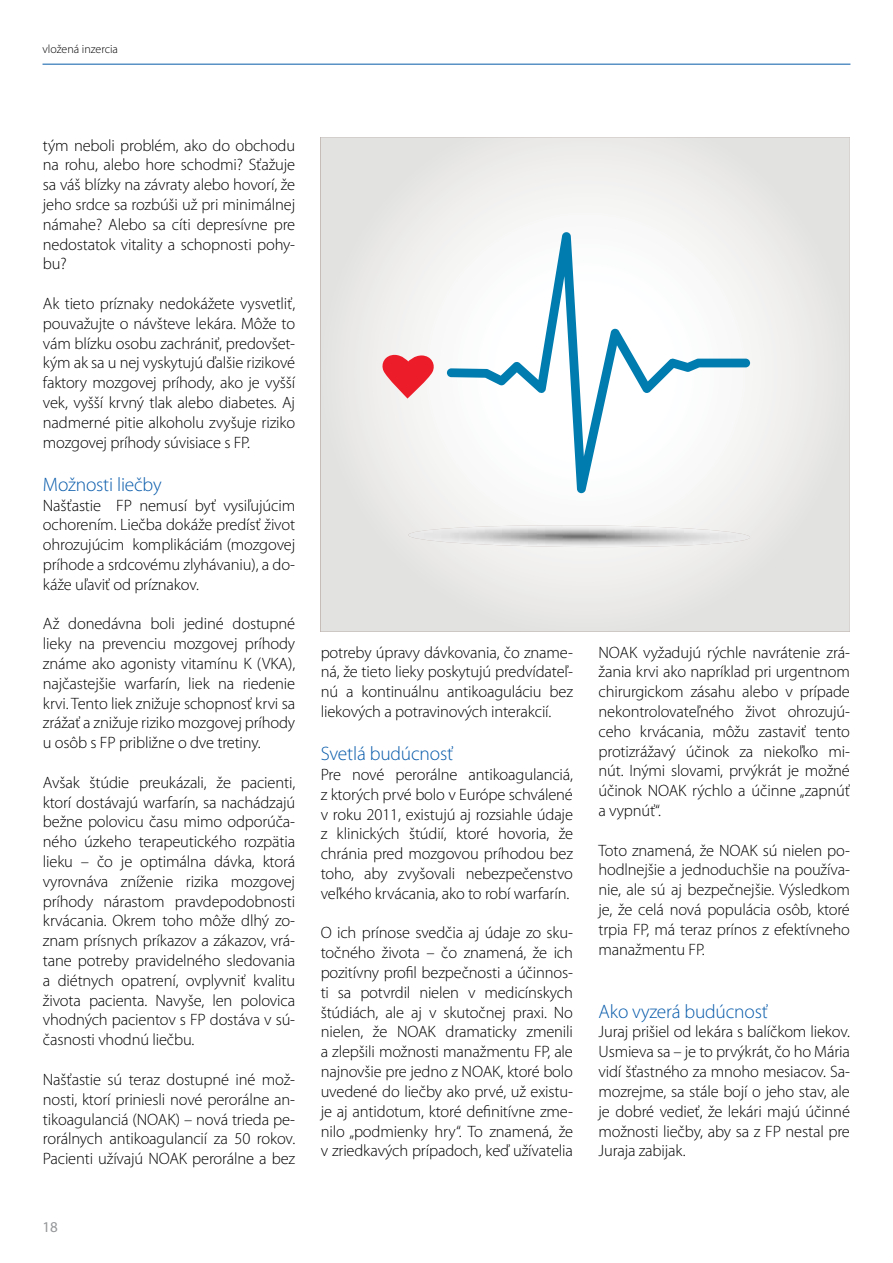
<style>
.page{position:relative;width:893px;height:1263px;background:#fff}
.page>*{position:absolute;margin:0;border:0;box-sizing:border-box;transform-origin:0 0}
.t1{font:300 19.5px "Myriad Pro";letter-spacing:-.01em;color:#085baa}
.t2{font:300 16.5px/19.8px "Myriad Pro";letter-spacing:-.01em;color:#000;text-align:justify}
.t3{font:15px "Myriad Pro";color:#939598}
.t4{font:300 12px "Myriad Pro";color:#000}
</style>
<div class="page">
<hr style="left:43px;top:64px;width:807px;height:1px;background:#085baa">
<svg style="left:321px;top:137px;width:529px;height:494px"></svg>
<img style="left:408px;top:525px;width:342px;height:22px">
<svg style="left:447px;top:232px;width:303px;height:261px"></svg>
<svg style="left:380px;top:355px;width:56px;height:44px"></svg>
<p class="t4" style="left:43px;top:42px;width:77px">vložená inzercia</p>
<p class="t2" style="left:43px;top:135px;width:254px">tým neboli problém, ako do obchodu na rohu, alebo hore schodmi? Sťažuje sa váš blízky na závraty alebo hovorí, že jeho srdce sa rozbúši už pri minimálnej námahe? Alebo sa cíti depresívne pre nedostatok vitality a schopnosti pohy&shy;bu?</p>
<p class="t2" style="left:43px;top:293px;width:254px">Ak tieto príznaky nedokážete vysvetliť, pouvažujte o návšteve lekára. Môže to vám blízku osobu zachrániť, predovšet&shy;kým ak sa u nej vyskytujú ďalšie rizikové faktory mozgovej príhody, ako je vyšší vek, vyšší krvný tlak alebo diabetes. Aj nadmerné pitie alkoholu zvyšuje riziko mozgovej príhody súvisiace s FP.</p>
<p class="t1" style="left:43px;top:473px;width:120px">Možnosti liečby</p>
<p class="t2" style="left:43px;top:495px;width:254px">Našťastie FP nemusí byť vysiľujúcim ochorením. Liečba dokáže predísť život ohrozujúcim komplikáciám (mozgovej príhode a srdcovému zlyhávaniu), a do&shy;káže uľaviť od príznakov.</p>
<p class="t2" style="left:43px;top:614px;width:254px">Až donedávna boli jediné dostupné lieky na prevenciu mozgovej príhody známe ako agonisty vitamínu K (VKA), najčastejšie warfarín, liek na riedenie krvi. Tento liek znižuje schopnosť krvi sa zrážať a znižuje riziko mozgovej príhody u osôb s FP približne o dve tretiny.</p>
<p class="t2" style="left:43px;top:772px;width:254px">Avšak štúdie preukázali, že pacienti, ktorí dostávajú warfarín, sa nachádzajú bežne polovicu času mimo odporúča&shy;ného úzkeho terapeutického rozpätia lieku – čo je optimálna dávka, ktorá vyrovnáva zníženie rizika mozgovej príhody nárastom pravdepodobnosti krvácania. Okrem toho môže dlhý zo&shy;znam prísnych príkazov a zákazov, vrá&shy;tane potreby pravidelného sledovania a diétnych opatrení, ovplyvniť kvalitu života pacienta. Navyše, len polovica vhodných pacientov s FP dostáva v sú&shy;časnosti vhodnú liečbu.</p>
<p class="t2" style="left:43px;top:1069px;width:254px">Našťastie sú teraz dostupné iné mož&shy;nosti, ktorí priniesli nové perorálne an&shy;tikoagulanciá (NOAK) – nová trieda pe&shy;rorálnych antikoagulancií za 50 rokov.<br>Pacienti užívajú NOAK perorálne a bez</p>
<p class="t3" style="left:43px;top:1217px;width:17px">18</p>
<p class="t2" style="left:321px;top:642px;width:254px">potreby úpravy dávkovania, čo zname&shy;ná, že tieto lieky poskytujú predvídateľ&shy;nú a kontinuálnu antikoaguláciu bez liekových a potravinových interakcií.</p>
<p class="t1" style="left:321px;top:742px;width:134px">Svetlá budúcnosť</p>
<p class="t2" style="left:321px;top:764px;width:254px">Pre nové perorálne antikoagulanciá, z ktorých prvé bolo v Európe schválené v roku 2011, existujú aj rozsiahle údaje z klinických štúdií, ktoré hovoria, že chránia pred mozgovou príhodou bez toho, aby zvyšovali nebezpečenstvo veľkého krvácania, ako to robí warfarín.</p>
<p class="t2" style="left:321px;top:923px;width:254px">O ich prínose svedčia aj údaje zo sku&shy;točného života – čo znamená, že ich pozitívny profil bezpečnosti a účinnos&shy;ti sa potvrdil nielen v medicínskych štúdiách, ale aj v skutočnej praxi. No nielen, že NOAK dramaticky zmenili a zlepšili možnosti manažmentu FP, ale najnovšie pre jedno z NOAK, ktoré bolo uvedené do liečby ako prvé, už existu&shy;je aj antidotum, ktoré definitívne zme&shy;nilo „podmienky hry“. To znamená, že v zriedkavých prípadoch, keď užívatelia</p>
<p class="t2" style="left:598px;top:642px;width:253px">NOAK vyžadujú rýchle navrátenie zrá&shy;žania krvi ako napríklad pri urgentnom chirurgickom zásahu alebo v prípade nekontrolovateľného život ohrozujú&shy;ceho krvácania, môžu zastaviť tento protizrážavý účinok za niekoľko mi&shy;nút. Inými slovami, prvýkrát je možné účinok NOAK rýchlo a účinne „zapnúť a vypnúť“.</p>
<p class="t2" style="left:598px;top:840px;width:253px">Toto znamená, že NOAK sú nielen po&shy;hodlnejšie a jednoduchšie na používa&shy;nie, ale sú aj bezpečnejšie. Výsledkom je, že celá nová populácia osôb, ktoré trpia FP, má teraz prínos z efektívneho manažmentu FP.</p>
<p class="t1" style="left:598px;top:999px;width:171px">Ako vyzerá budúcnosť</p>
<p class="t2" style="left:598px;top:1022px;width:253px">Juraj prišiel od lekára s balíčkom liekov.<br>Usmieva sa – je to prvýkrát, čo ho Mária vidí šťastného za mnoho mesiacov. Sa&shy;mozrejme, sa stále bojí o jeho stav, ale je dobré vedieť, že lekári majú účinné možnosti liečby, aby sa z FP nestal pre Juraja zabijak.</p>
</div>
